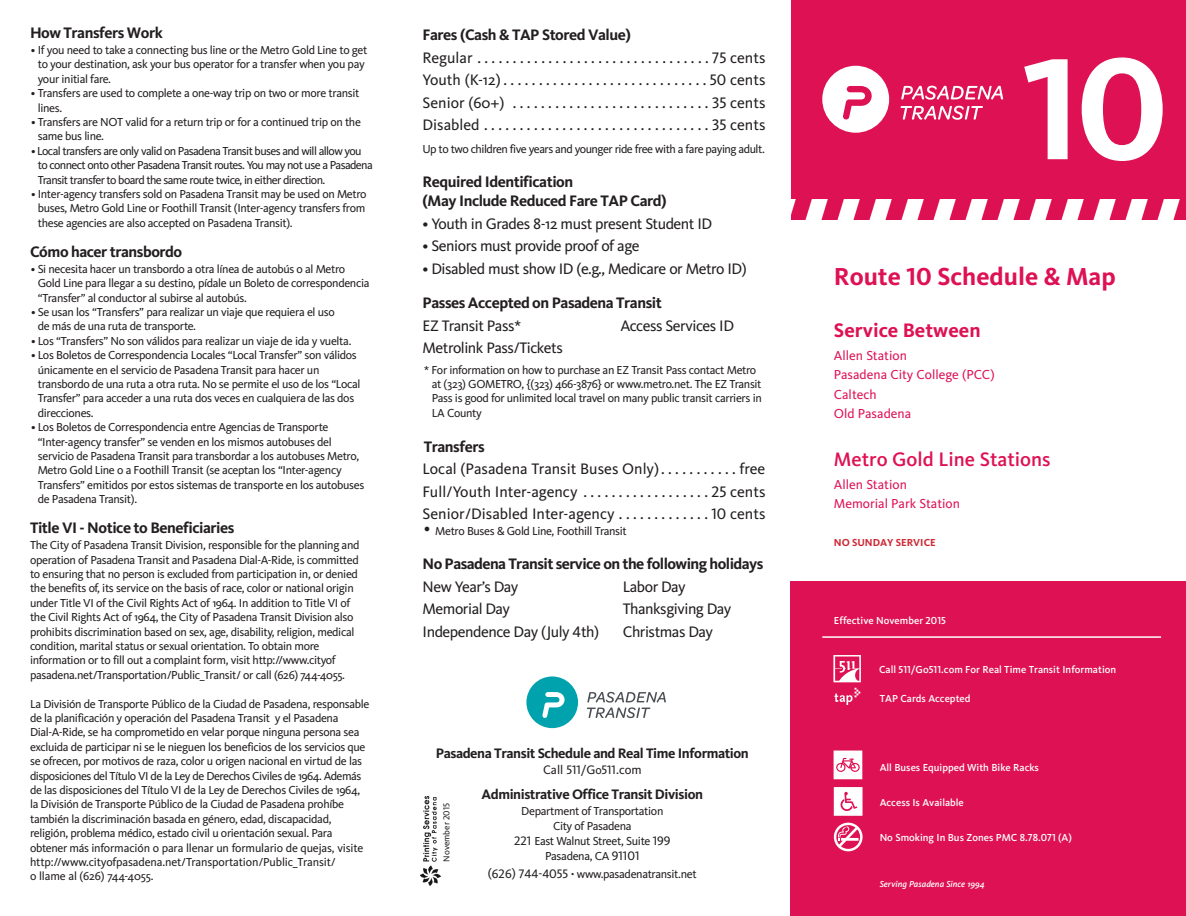
<style>
.page{position:relative;width:1186px;height:916px;background:#fff}
.page>*{position:absolute;margin:0;border:0;box-sizing:border-box;transform-origin:0 0}
.t1{font:700 150px "Kievit OT";color:#fff}
.t2{font:700 25.5px "Kievit OT";color:#de1154}
.t3{font:500 20.25px "Kievit OT";color:#de1154}
.t4{font:700 20.25px "Kievit OT";color:#de1154}
.t5{font:15.75px/22.5px "Kievit OT";letter-spacing:-.03em;color:#231f20;text-align:justify}
.t6{font:700 15.75px/18.9px "Kievit OT";letter-spacing:-.03em;color:#231f20}
.t7{font:700 14.25px "Kievit OT";letter-spacing:-.03em;color:#231f20}
.t8{font:13.5px/19.5px "Kievit OT";color:#de1154}
.t9{font:12.75px "Kievit OT";color:#231f20}
.t10{font:12px/14.4px "Kievit OT";letter-spacing:-.03em;color:#231f20}
.t11{font:12px/14.4px "Kievit OT";letter-spacing:-.05em;color:#231f20}
.t12{font:500 10.5px "Kievit OT";color:#fff}
.t13{font:700 10.5px "Kievit OT";color:#ce2833}
.t14{font:italic 500 9px "Kievit OT";color:#fff}
.t15{font:9px "Kievit OT";color:#231f20}
.s1{font-family:"Futura BT";font-weight:500;font-stretch:condensed;font-size:15.75px}
.s2{font-size:12px}
.s3{font-size:12.75px}
</style>
<div class="page">
<img style="left:791px;top:198px;width:395px;height:21px">
<img style="left:421px;top:796px;width:19px;height:89px">
<div style="left:789px;top:581px;width:397px;height:335px;background:#de1154"></div>
<div style="left:791px;top:0;width:395px;height:198px;background:#de1154"></div>
<svg style="left:901px;top:86px;width:102px;height:14px"></svg>
<svg style="left:900px;top:106px;width:83px;height:14px"></svg>
<svg style="left:822px;top:66px;width:67px;height:67px"></svg>
<svg style="left:833px;top:655px;width:28px;height:27px"></svg>
<hr style="left:822px;top:636px;width:339px;height:2px;background:#fff">
<svg style="left:834px;top:822px;width:28px;height:29px"></svg>
<svg style="left:834px;top:787px;width:28px;height:29px"></svg>
<svg style="left:833px;top:750px;width:29px;height:29px"></svg>
<svg style="left:834px;top:688px;width:26px;height:17px"></svg>
<div style="left:526px;top:676px;width:52px;height:52px;background:#00a2ae;border-radius:50%"></div>
<svg style="left:587px;top:692px;width:79px;height:26px"></svg>
<svg style="left:542px;top:692px;width:22px;height:26px"></svg>
<h3 class="t6" style="left:30px;top:24px;width:134px">How Transfers Work</h3>
<p class="t10" style="left:38px;top:44px;width:331px;text-indent:-7px">• If you need to take a connecting bus line or the Metro Gold Line to get to your destination, ask your bus operator for a transfer when you pay your initial fare.</p>
<p class="t10" style="left:38px;top:87px;width:323px;text-indent:-7px">• Transfers are used to complete a one-way trip on two or more transit lines.</p>
<p class="t10" style="left:38px;top:116px;width:325px;text-indent:-7px">• Transfers are NOT valid for a return trip or for a continued trip on the same bus line.</p>
<p class="t11" style="left:38px;top:144px;width:336px;text-indent:-7px">• Local transfers are only valid on Pasadena Transit buses and will allow you to connect onto other Pasadena Transit routes. You may not use a Pasadena<br>Transit transfer to board the same route twice, in either direction.</p>
<p class="t10" style="left:38px;top:188px;width:330px;text-align:justify;text-indent:-7px">• Inter-agency transfers sold on Pasadena Transit may be used on Metro buses, Metro Gold Line or Foothill Transit (Inter-agency transfers from these agencies are also accepted on Pasadena Transit).</p>
<h3 class="t6" style="left:30px;top:243px;width:154px">Cómo hacer transbordo</h3>
<p class="t10" style="left:38px;top:262px;width:333px;text-indent:-7px">• Si necesita hacer un transbordo a otra línea de autobús o al Metro<br>Gold Line para llegar a su destino, pídale un Boleto de correspondencia “Transfer” al conductor al subirse al autobús.</p>
<p class="t10" style="left:38px;top:306px;width:299px;text-indent:-7px">• Se usan los “Transfers” para realizar un viaje que requiera el uso de más de una ruta de transporte.</p>
<p class="t10" style="left:31px;top:334px;width:322px">• Los “Transfers” No son válidos para realizar un viaje de ida y vuelta.</p>
<p class="t10" style="left:38px;top:349px;width:324px;text-indent:-7px">• Los Boletos de Correspondencia Locales “Local Transfer” son válidos únicamente en el servicio de Pasadena Transit para hacer un transbordo de una ruta a otra ruta. No se permite el uso de los “Local Transfer” para acceder a una ruta dos veces en cualquiera de las dos direcciones.</p>
<p class="t10" style="left:38px;top:421px;width:328px;text-indent:-7px">• Los Boletos de Correspondencia entre Agencias de Transporte “Inter-agency transfer” se venden en los mismos autobuses del servicio de Pasadena Transit para transbordar a los autobuses Metro, Metro Gold Line o a Foothill Transit (se aceptan los “Inter-agency Transfers” emitidos por estos sistemas de transporte en los autobuses de Pasadena Transit).</p>
<h3 class="t6" style="left:30px;top:520px;width:206px">Title VI - Notice to Beneficiaries</h3>
<p class="t10" style="left:30px;top:539px;width:331px">The City of Pasadena Transit Division, responsible for the planning and operation of Pasadena Transit and Pasadena Dial-A-Ride, is committed to ensuring that no person is excluded from participation in, or denied the benefits of, its service on the basis of race, color or national origin under Title VI of the Civil Rights Act of 1964. In addition to Title VI of the Civil Rights Act of 1964, the City of Pasadena Transit Division also prohibits discrimination based on sex, age, disability, religion, medical condition, marital status or sexual orientation. To obtain more information or to fill out a complaint form, visit http://www.cityof pasadena.net/Transportation/Public_Transit/ or call (626) 744-4055.</p>
<p class="t10" style="left:30px;top:697px;width:341px">La División de Transporte Público de la Ciudad de Pasadena, responsable de la planificación y operación del Pasadena Transit y el Pasadena Dial-A-Ride, se ha comprometido en velar porque ninguna persona sea excluida de participar ni se le nieguen los beneficios de los servicios que se ofrecen, por motivos de raza, color u origen nacional en virtud de las disposiciones del Título VI de la Ley de Derechos Civiles de 1964. Además de las disposiciones del Título VI de la Ley de Derechos Civiles de 1964, la División de Transporte Público de la Ciudad de Pasadena prohíbe también la discriminación basada en género, edad, discapacidad, religión, problema médico, estado civil u orientación sexual. Para obtener más información o para llenar un formulario de quejas, visite http://www.cityofpasadena.net/Transportation/Public_Transit/<br>o llame al (626) 744-4055.</p>
<h3 class="t6" style="left:422px;top:27px;width:210px">Fares (Cash &amp; TAP Stored Value)</h3>
<h3 class="t5" style="left:422px;top:47px;width:344px">Regular . . . . . . . . . . . . . . . . . . . . . . . . . . . . . . . . . 75 cents Youth (K-12) . . . . . . . . . . . . . . . . . . . . . . . . . . . . . 50 cents Senior (60+) . . . . . . . . . . . . . . . . . . . . . . . . . . . . 35 cents Disabled . . . . . . . . . . . . . . . . . . . . . . . . . . . . . . . . 35 cents</h3>
<p class="t10" style="left:422px;top:142px;width:344px">Up to two children five years and younger ride free with a fare paying adult.</p>
<h3 class="t6" style="left:422px;top:174px;width:246px">Required Identification<br>(May Include Reduced Fare TAP Card)</h3>
<h3 class="t5" style="left:422px;top:213px;width:291px">• Youth in Grades 8-12 must present Student ID</h3>
<h3 class="t5" style="left:422px;top:236px;width:218px">• Seniors must provide proof of age</h3>
<h3 class="t5" style="left:422px;top:258px;width:326px">• Disabled must show ID (e.g., Medicare or Metro ID)</h3>
<h3 class="t6" style="left:422px;top:295px;width:241px">Passes Accepted on Pasadena Transit</h3>
<h3 class="t5" style="left:422px;top:315px;width:100px">EZ Transit Pass*</h3>
<h3 class="t5" style="left:620px;top:315px;width:115px">Access Services ID</h3>
<h3 class="t5" style="left:422px;top:338px;width:142px">Metrolink Pass/Tickets</h3>
<p class="t10" style="left:432px;top:363px;width:331px;text-indent:-8px">* For information on how to purchase an EZ Transit Pass contact Metro at (323) GOMETRO, {(323) 466-3876} or www.metro.net. The EZ Transit Pass is good for unlimited local travel on many public transit carriers in LA County</p>
<h3 class="t6" style="left:424px;top:438px;width:62px">Transfers</h3>
<h3 class="t5" style="left:422px;top:459px;width:344px">Local (Pasadena Transit Buses Only). . . . . . . . . . . free Full/Youth Inter-agency . . . . . . . . . . . . . . . . . . 25 cents Senior/Disabled Inter-agency . . . . . . . . . . . . . 10 cents</h3>
<p class="t10" style="left:422px;top:525px;width:206px"><span class="s1">•</span> Metro Buses &amp; Gold Line, Foothill Transit</p>
<h3 class="t6" style="left:422px;top:556px;width:342px">No Pasadena Transit service on the following holidays</h3>
<h3 class="t5" style="left:422px;top:576px;width:97px">New Year’s Day</h3>
<h3 class="t5" style="left:623px;top:576px;width:65px">Labor Day</h3>
<h3 class="t5" style="left:422px;top:599px;width:89px">Memorial Day</h3>
<h3 class="t5" style="left:623px;top:599px;width:110px">Thanksgiving Day</h3>
<h3 class="t5" style="left:422px;top:621px;width:178px">Independence Day (July 4th)</h3>
<h3 class="t5" style="left:623px;top:621px;width:92px">Christmas Day</h3>
<p class="t7" style="left:436px;top:747px;width:315px">Pasadena Transit Schedule and Real Time Information</p>
<p class="t9" style="left:543px;top:765px;width:100px">Call 511/G<span class="s2">o</span>511.com</p>
<p class="t7" style="left:481px;top:789px;width:223px">Administrative Office Transit Division</p>
<p class="t10" style="left:514px;top:805px;width:158px;line-height:14.9px;text-align:center">Department of Transportation<br>City of Pasadena<br><span class="s3">221</span> East Walnut Street, Suite <span class="s3">199<br></span>Pasadena, CA <span class="s3">91101</span></p>
<p class="t10" style="left:488px;top:868px;width:210px"><span class="s3">(626) 744-4055</span> <sup>.</sup> www.pasadenatransit.net</p>
<p class="t15" style="left:443px;top:861px;width:60px;rotate:-90deg">November 2015</p>
<h1 class="t1" style="left:1022px;top:51px;width:147px">10</h1>
<h2 class="t2" style="left:834px;top:266px;width:283px">Route 10 Schedule &amp; Map</h2>
<h3 class="t4" style="left:834px;top:323px;width:148px">Service Between</h3>
<p class="t8" style="left:834px;top:347px;width:162px">Allen Station<br>Pasadena City College (PCC)<br>Caltech<br>Old Pasadena</p>
<h3 class="t3" style="left:834px;top:452px;width:218px">Metro Gold Line Stations</h3>
<p class="t8" style="left:834px;top:476px;width:128px">Allen Station<br>Memorial Park Station</p>
<p class="t13" style="left:834px;top:539px;width:103px">NO SUNDAY SERVICE</p>
<p class="t12" style="left:834px;top:616px;width:114px">Effective November 2015</p>
<p class="t12" style="left:879px;top:665px;width:239px">Call 511/Go511.com For Real Time Transit Information</p>
<p class="t12" style="left:879px;top:694px;width:92px">TAP Cards Accepted</p>
<p class="t12" style="left:879px;top:763px;width:161px">All Buses Equipped With Bike Racks</p>
<p class="t12" style="left:879px;top:798px;width:86px">Access Is Available</p>
<p class="t12" style="left:879px;top:833px;width:194px">No Smoking In Bus Zones PMC 8.78.071 (A)</p>
<p class="t14" style="left:879px;top:881px;width:107px">Serving Pasadena Since 1994</p>
</div>
